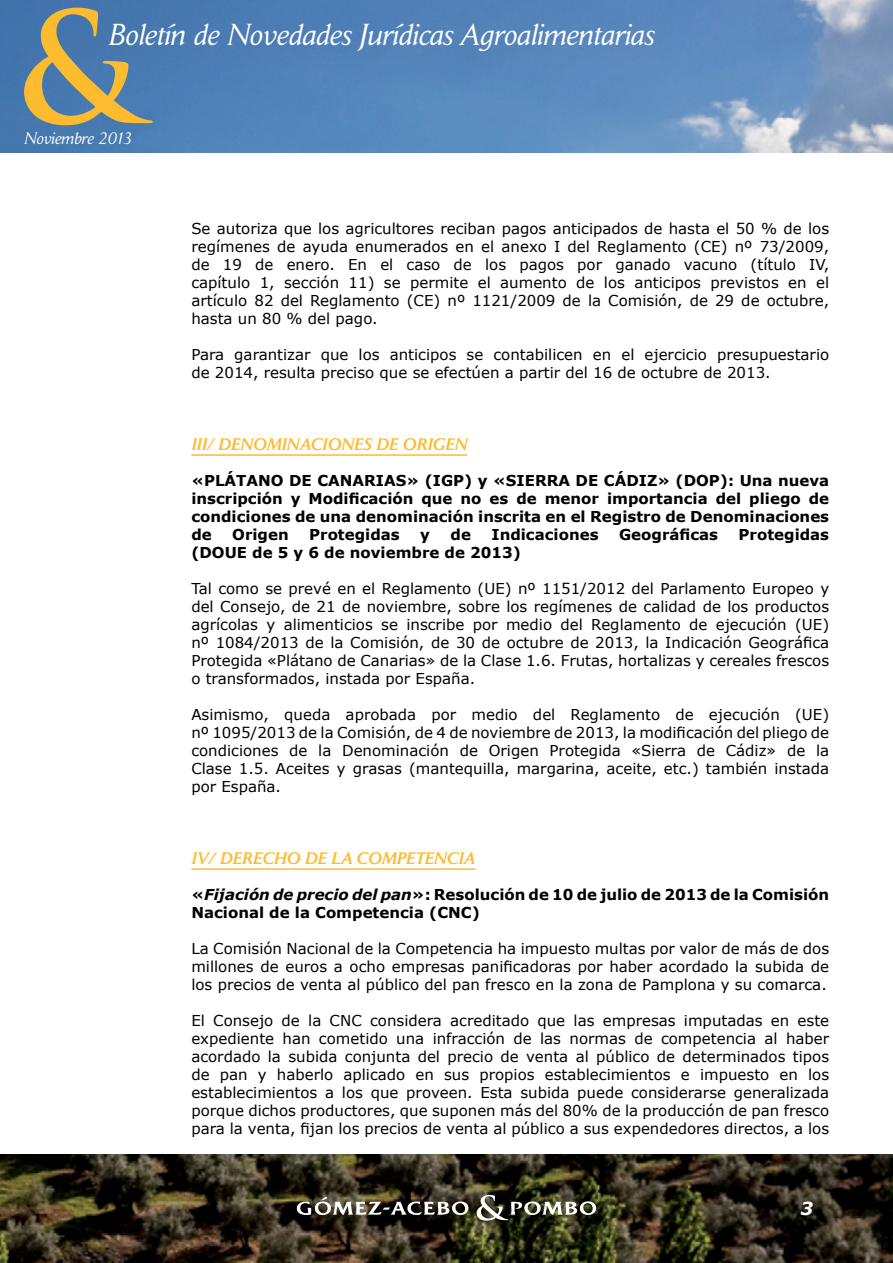
<style>
.page{position:relative;width:893px;height:1263px;background:#fff}
.page>*{position:absolute;margin:0;border:0;box-sizing:border-box;transform-origin:0 0}
.t1{font:700 150px "Trajan Pro";color:#fdbb30}
.t2{font:italic 30px "Daily News BQ";color:#fff}
.t3{font:italic 700 18px "Verdana";color:#fff}
.t4{font:italic 500 16.5px "Daily News BQ";color:#fdbb30}
.t5{font:italic 16.5px "Daily News BQ";color:#fff}
.t6{font:15px/18px "Verdana";color:#000;text-align:justify}
.t7{font:700 15px/18px "Verdana";color:#000;text-align:justify}
.s1{font-style:italic}
</style>
<div class="page">
<img style="left:0;top:1154px;width:893px;height:109px">
<img style="left:0;top:0;width:893px;height:152px">
<img style="left:297px;top:1195px;width:299px;height:26px">
<hr style="left:191px;top:454px;width:276px;height:2px;background:#fdbb30">
<hr style="left:191px;top:868px;width:284px;height:2px;background:#fdbb30">
<h1 class="t1" style="left:15px;top:-25px;width:126px">&amp;</h1>
<h2 class="t2" style="left:108px;top:17px;width:547px">Boletín de Novedades Jurídicas Agroalimentarias</h2>
<p class="t5" style="left:24px;top:129px;width:109px">Noviembre 2013</p>
<p class="t6" style="left:191px;top:219px;width:639px">Se autoriza que los agricultores reciban pagos anticipados de hasta el 50 % de los regímenes de ayuda enumerados en el anexo I del Reglamento (CE) nº 73/2009, de 19 de enero. En el caso de los pagos por ganado vacuno (título IV, capítulo 1, sección 11) se permite el aumento de los anticipos previstos en el artículo 82 del Reglamento (CE) nº 1121/2009 de la Comisión, de 29 de octubre, hasta un 80 % del pago.</p>
<p class="t6" style="left:191px;top:345px;width:639px">Para garantizar que los anticipos se contabilicen en el ejercicio presupuestario de 2014, resulta preciso que se efectúen a partir del 16 de octubre de 2013.</p>
<p class="t4" style="left:191px;top:434px;width:277px">III/ DENOMINACIONES DE ORIGEN</p>
<p class="t7" style="left:191px;top:471px;width:639px">«PLÁTANO DE CANARIAS» (IGP) y «SIERRA DE CÁDIZ» (DOP): Una nueva inscripción y Modificación que no es de menor importancia del pliego de condiciones de una denominación inscrita en el Registro de Denominaciones de</p>
<p class="t7" style="left:232px;top:525px;width:58px">Origen</p>
<p class="t7" style="left:309px;top:525px;width:92px">Protegidas</p>
<p class="t7" style="left:420px;top:525px;width:11px">y</p>
<p class="t7" style="left:451px;top:525px;width:22px">de</p>
<p class="t7" style="left:491px;top:525px;width:109px">Indicaciones</p>
<p class="t7" style="left:619px;top:525px;width:101px">Geográficas</p>
<p class="t7" style="left:739px;top:525px;width:92px">Protegidas</p>
<p class="t7" style="left:191px;top:543px;width:331px">(DOUE de 5 y 6 de noviembre de 2013)</p>
<p class="t6" style="left:191px;top:579px;width:639px">Tal como se prevé en el Reglamento (UE) nº 1151/2012 del Parlamento Europeo y del Consejo, de 21 de noviembre, sobre los regímenes de calidad de los productos agrícolas y alimenticios se inscribe por medio del Reglamento de ejecución (UE) nº 1084/2013 de la Comisión, de 30 de octubre de 2013, la Indicación Geográfica Protegida «Plátano de Canarias» de la Clase 1.6. Frutas, hortalizas y cereales frescos o transformados, instada por España.</p>
<p class="t6" style="left:191px;top:705px;width:639px">Asimismo, queda aprobada por medio del Reglamento de ejecución (UE) nº 1095/2013 de la Comisión, de 4 de noviembre de 2013, la modificación del pliego de condiciones de la Denominación de Origen Protegida «Sierra de Cádiz» de la Clase 1.5. Aceites y grasas (mantequilla, margarina, aceite, etc.) también instada por España.</p>
<p class="t4" style="left:191px;top:848px;width:286px">IV/ DERECHO DE LA COMPETENCIA</p>
<p class="t7" style="left:191px;top:885px;width:639px">«<span class="s1">Fijación de precio del pan</span>»: Resolución de 10 de julio de 2013 de la Comisión<br>Nacional de la Competencia (CNC)</p>
<p class="t6" style="left:191px;top:939px;width:639px">La Comisión Nacional de la Competencia ha impuesto multas por valor de más de dos millones de euros a ocho empresas panificadoras por haber acordado la subida de los precios de venta al público del pan fresco en la zona de Pamplona y su comarca.</p>
<p class="t6" style="left:191px;top:1011px;width:639px">El Consejo de la CNC considera acreditado que las empresas imputadas en este expediente han cometido una infracción de las normas de competencia al haber acordado la subida conjunta del precio de venta al público de determinados tipos de pan y haberlo aplicado en sus propios establecimientos e impuesto en los establecimientos a los que proveen. Esta subida puede considerarse generalizada porque dichos productores, que suponen más del 80% de la producción de pan fresco para la venta, fijan los precios de venta al público a sus expendedores directos, a los</p>
<p class="t3" style="left:800px;top:1195px;width:14px">3</p>
</div>
